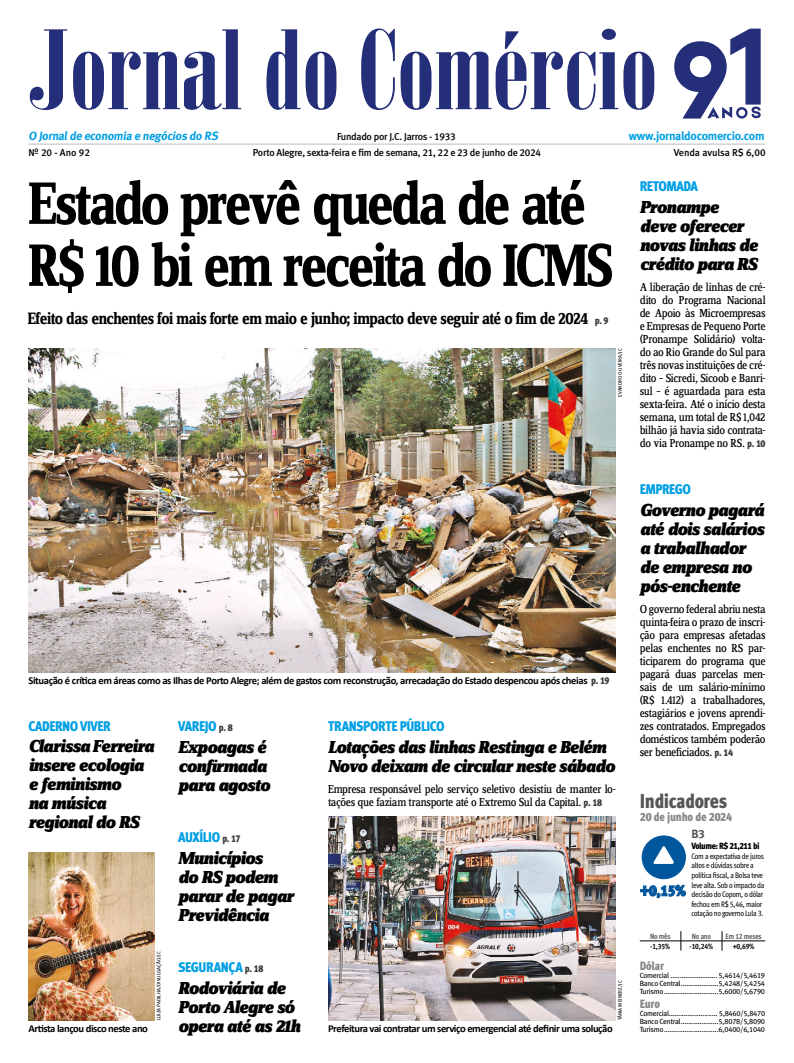
<style>
.page{position:relative;width:794px;height:1063px;background:#fff}
.page>*{position:absolute;margin:0;border:0;box-sizing:border-box;transform-origin:0 0}
.manchete{font:700 62px/62px "Zine Serif Dis";letter-spacing:-.055em;color:#000;scale:.9 1}
.Titulo_Indicadores{font:20px "Meta Cond Black LF";letter-spacing:-.02em;color:#575756}
.titulo_chamadas{font:italic 900 18px/19px "Zine Serif Dis";letter-spacing:-.035em;color:#000}
.linha_de_apoio_da_ma{font:700 17.1px "Zine Serif Dis";letter-spacing:-.035em;color:#000;scale:.93 1}
.t1{font:15px "Meta Cond Black LF";color:#00569d}
.cartola{font:14px "Meta Cond Black LF";letter-spacing:-.03em;color:#009fe3}
.manchete-2{font:14px "Meta Cond Black LF";letter-spacing:-.03em;color:#009fe3}
.TEXTO_capa{font:12px/13px "Zine Serif Dis";letter-spacing:-.035em;color:#000;text-align:justify}
.t2{font:700 12px "Meta";letter-spacing:-.02em;color:#009fe3}
.Data_Indicadores{font:12px "Meta Cond Black LF";letter-spacing:-.02em;color:#878787}
.indicadores_negrito{font:12px "Meta Cond Black LF";color:#878787}
.t3{font:12px "Meta Bold LF";color:#575756}
.Legenda{font:700 10.6px "Calibri";letter-spacing:-.04em;color:#000}
.t4{font:10px "Meta Medium LF";letter-spacing:-.025em;color:#000}
.t5{font:10px "Meta Cond Black LF";letter-spacing:-.035em;color:#3c3c3b}
.t6{font:10px "Meta Medium LF";letter-spacing:-.005em;color:#000}
.t7{font:9px "Meta Cond Black LF";letter-spacing:-.05em;color:#000}
.t8{font:8px/9.6px "Meta Cond Book LF";letter-spacing:-.03em;color:#000}
.topo_negrito{font:7.7px "Meta Cond Bold LF";letter-spacing:-.02em;color:#575756}
.topo_negrito-2{font:7.7px "Meta Cond Bold LF";letter-spacing:-.02em;color:#000}
.indicadores_negrito-2{font:7.5px "Meta Book LF";letter-spacing:-.03em;color:#000}
.Crédito{font:5px "Meta Book Caps";color:#000}
.s1{font-family:"Meta Cond Black LF";font-weight:400;font-size:10px;color:#3c3c3b}
</style>
<div class="page">
<hr style="left:28px;top:144px;width:737px;height:1px;background:#bcbcbc">
<svg style="left:30px;top:29px;width:37px;height:81px"></svg>
<svg style="left:73px;top:29px;width:168px;height:81px"></svg>
<svg style="left:266px;top:29px;width:70px;height:81px"></svg>
<svg style="left:361px;top:29px;width:293px;height:81px"></svg>
<svg style="left:674px;top:29px;width:86px;height:90px"></svg>
<img style="left:28px;top:348px;width:588px;height:324px">
<img style="left:328px;top:816px;width:288px;height:204px">
<img style="left:28px;top:852px;width:126px;height:168px">
<hr style="left:640px;top:941px;width:41px;height:1px;background:#000">
<hr style="left:681px;top:941px;width:41px;height:1px;background:#000">
<svg style="left:680px;top:931px;width:1px;height:20px"></svg>
<hr style="left:722px;top:941px;width:43px;height:1px;background:#000">
<svg style="left:722px;top:931px;width:1px;height:20px"></svg>
<svg style="left:640px;top:835px;width:46px;height:63px"></svg>
<p class="t2" style="left:28px;top:129px;width:193px">O Jornalde economia e negócios do RS</p>
<p class="t4" style="left:337px;top:131px;width:120px">Fundado por J.C. Jarros - 1933</p>
<p class="t2" style="left:629px;top:129px;width:137px">www.jornaldocomercio.com</p>
<p class="t6" style="left:674px;top:147px;width:93px">Venda avulsa R$ 6,00</p>
<p class="manchete" style="left:28px;top:176px;width:651px">Estado prevê queda de até<br>R$ 10 bi em receita do ICMS</p>
<p class="linha_de_apoio_da_ma" style="left:28px;top:310px;width:604px">Efeito das enchentes foi mais forte em maio e junho; impacto deve seguir até o fim de 2024</p>
<p class="t5" style="left:595px;top:315px;width:15px">p. 9</p>
<p class="t4" style="left:28px;top:147px;width:63px">Nº 20 - Ano 92</p>
<p class="t4" style="left:253px;top:147px;width:290px">Porto Alegre, sexta-feira e fim de semana, 21, 22 e 23 de junho de 2024</p>
<p class="cartola" style="left:640px;top:178px;width:60px">RETOMADA</p>
<p class="titulo_chamadas" style="left:640px;top:199px;width:119px">Pronampe deve oferecer novas linhas de crédito para RS</p>
<p class="TEXTO_capa" style="left:640px;top:281px;width:127px">A liberação de linhas de cré&shy;dito do Programa Nacional de Apoio às Microempresas e Empresas de Pequeno Porte (Pronampe Solidário) volta&shy;do ao Rio Grande do Sul para três novas instituições de cré&shy;dito – Sicredi, Sicoob e Banri&shy;sul – é aguardada para esta sexta-feira. Até o início desta semana, um total de R$ 1,042 bilhão já havia sido contrata&shy;do via Pronampe no RS.</p>
<p class="Crédito" style="left:617px;top:397px;width:50px;rotate:-90deg">EVANDRO OLIVEIRA/JC</p>
<p class="t5" style="left:747px;top:438px;width:20px">p. 10</p>
<p class="Legenda" style="left:28px;top:673px;width:582px">Situação é crítica em áreas como as Ilhas de Porto Alegre; além de gastos com reconstrução, arrecadação do Estado despencou após cheias <span class="s1">p. 19</span></p>
<p class="cartola" style="left:28px;top:717px;width:84px">CADERNO VIVER</p>
<p class="titulo_chamadas" style="left:28px;top:738px;width:127px">Clarissa Ferreira insere ecologia e feminismo<br>na música regional do RS</p>
<p class="manchete-2" style="left:178px;top:717px;width:40px">VAREJO</p>
<p class="t5" style="left:219px;top:721px;width:15px">p. 8</p>
<p class="titulo_chamadas" style="left:178px;top:738px;width:93px">Expoagas é confirmada para agosto</p>
<p class="manchete-2" style="left:178px;top:829px;width:44px">AUXÍLIO</p>
<p class="t5" style="left:222px;top:833px;width:20px">p. 17</p>
<p class="titulo_chamadas" style="left:178px;top:850px;width:117px">Municípios<br>do RS podem parar de pagar<br>Previdência</p>
<p class="cartola" style="left:328px;top:718px;width:118px">TRANSPORTE PÚBLICO</p>
<p class="titulo_chamadas" style="left:328px;top:738px;width:288px">Lotações das linhas Restinga e Belém<br>Novo deixam de circular neste sábado</p>
<p class="TEXTO_capa" style="left:328px;top:783px;width:289px">Empresa responsável pelo serviço seletivo desistiu de manter lo&shy;tações que faziam transporte até o Extremo Sul da Capital.</p>
<p class="t5" style="left:583px;top:796px;width:20px">p. 18</p>
<p class="Crédito" style="left:156px;top:1020px;width:70px;rotate:-90deg">LUIZA PADILHA/DIVULGAÇÃO/JC</p>
<p class="manchete-2" style="left:178px;top:959px;width:66px">SEGURANÇA</p>
<p class="t5" style="left:245px;top:963px;width:20px">p. 18</p>
<p class="titulo_chamadas" style="left:178px;top:980px;width:123px">Rodoviária de<br>Porto Alegre só opera até as 21h</p>
<p class="Crédito" style="left:617px;top:1020px;width:41px;rotate:-90deg">TÂNIA MEINERZ/JC</p>
<p class="Legenda" style="left:28px;top:1021px;width:121px">Artista lançou disco neste ano</p>
<p class="Legenda" style="left:328px;top:1021px;width:286px">Prefeitura vai contratar um serviço emergencial até definir uma solução</p>
<p class="cartola" style="left:640px;top:481px;width:53px">EMPREGO</p>
<p class="titulo_chamadas" style="left:640px;top:501px;width:126px">Governo pagará até dois salários a trabalhador de empresa no pós-enchente</p>
<p class="TEXTO_capa" style="left:640px;top:603px;width:127px">O governo federal abriu nesta quinta-feira o prazo de inscri&shy;ção para empresas afetadas pelas enchentes no RS par&shy;ticiparem do programa que pagará duas parcelas men&shy;sais de um salário-mínimo (R$ 1.412) a trabalhadores, estagiários e jovens aprendi&shy;zes contratados. Empregados domésticos também poderão ser beneficiados.</p>
<p class="t5" style="left:714px;top:746px;width:20px">p. 14</p>
<p class="Titulo_Indicadores" style="left:640px;top:789px;width:89px">Indicadores</p>
<p class="Data_Indicadores" style="left:640px;top:810px;width:94px">20 de junho de 2024</p>
<p class="t3" style="left:691px;top:827px;width:15px">B3</p>
<p class="t7" style="left:691px;top:841px;width:69px">Volume: R$ 21,211 bi</p>
<p class="t8" style="left:691px;top:851px;width:74px">Com a expectativa de juros altos e dúvidas sobre a política fiscal, a Bolsa teve leve alta. Sob o impacto da decisão do Copom, o dólar fechou em R$ 5,46, maior cotação no governo Lula 3.</p>
<p class="t1" style="left:640px;top:882px;width:47px">+0,15%</p>
<p class="topo_negrito" style="left:650px;top:932px;width:22px">No mês</p>
<p class="topo_negrito" style="left:692px;top:932px;width:21px">No ano</p>
<p class="topo_negrito" style="left:725px;top:932px;width:38px">Em 12 meses</p>
<p class="topo_negrito-2" style="left:650px;top:942px;width:22px">-1,35%</p>
<p class="topo_negrito-2" style="left:689px;top:942px;width:25px">-10,24%</p>
<p class="topo_negrito-2" style="left:732px;top:942px;width:23px">+0,69%</p>
<p class="Data_Indicadores" style="left:640px;top:959px;width:26px">Dólar</p>
<p class="indicadores_negrito-2" style="left:640px;top:971px;width:127px">Comercial ......................... 5,4614/5,4619</p>
<p class="indicadores_negrito-2" style="left:640px;top:979px;width:127px">Banco Central....................5,4248/5,4254</p>
<p class="indicadores_negrito-2" style="left:640px;top:987px;width:127px">Turismo.............................5,6000/5,6790</p>
<p class="indicadores_negrito" style="left:640px;top:997px;width:22px">Euro</p>
<p class="indicadores_negrito-2" style="left:640px;top:1009px;width:127px">Comercial.......................... 5,8460/5,8470</p>
<p class="indicadores_negrito-2" style="left:640px;top:1017px;width:127px">Banco Central....................5,8078/5,8090</p>
<p class="indicadores_negrito-2" style="left:640px;top:1025px;width:127px">Turismo.............................6,0400/6,1040</p>
</div>
